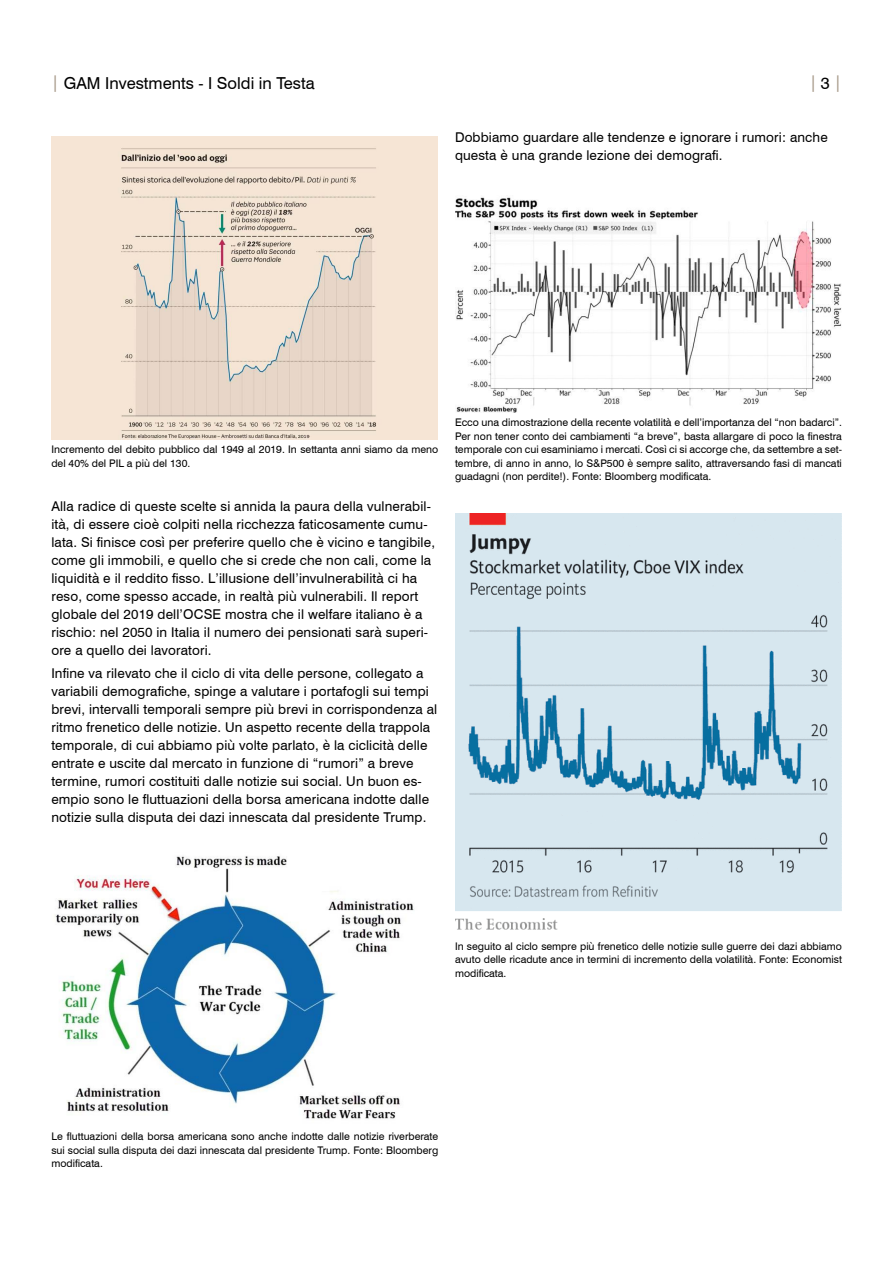
<style>
.page{position:relative;width:893px;height:1263px;background:#fff}
.page>*{position:absolute;margin:0;border:0;box-sizing:border-box;transform-origin:0 0}
.t1{font:16.5px "Swiss 721 BT";color:#000}
.t2{font:16.5px "Swiss 721 BT";color:#a69887}
.DISCLAIMER{font:13.5px/18px "Swiss 721 BT";letter-spacing:.01em;color:#000}
.DISCLAIMER-2{font:10.5px/13.5px "Swiss 721 BT";color:#000;text-align:justify}
.s1{color:#a69887}
.s2{color:#000}
</style>
<div class="page">
<img style="left:51px;top:136px;width:387px;height:304px">
<img style="left:55px;top:856px;width:360px;height:263px">
<img style="left:455px;top:197px;width:386px;height:216px">
<img style="left:455px;top:513px;width:386px;height:417px">
<p class="t1" style="left:51px;top:73px;width:265px"><span class="s1">|</span> GAM Investments - I Soldi in Testa</p>
<p class="t2" style="left:809px;top:72px;width:34px">| <span class="s2">3</span> |</p>
<p class="DISCLAIMER" style="left:455px;top:128px;width:374px">Dobbiamo guardare alle tendenze e ignorare i rumori: anche questa è una grande lezione dei demografi.</p>
<p class="DISCLAIMER-2" style="left:51px;top:443px;width:388px">Incremento del debito pubblico dal 1949 al 2019. In settanta anni siamo da meno del 40% del PIL a più del 130.</p>
<p class="DISCLAIMER" style="left:51px;top:497px;width:385px">Alla radice di queste scelte si annida la paura della vulnerabil&shy;ità, di essere cioè colpiti nella ricchezza faticosamente cumu&shy;lata. Si finisce così per preferire quello che è vicino e tangibile, come gli immobili, e quello che si crede che non cali, come la liquidità e il reddito fisso. L’illusione dell’invulnerabilità ci ha reso, come spesso accade, in realtà più vulnerabili. Il report globale del 2019 dell’OCSE mostra che il welfare italiano è a rischio: nel 2050 in Italia il numero dei pensionati sarà superi&shy;ore a quello dei lavoratori.</p>
<p class="DISCLAIMER" style="left:51px;top:664px;width:387px">Infine va rilevato che il ciclo di vita delle persone, collegato a variabili demografiche, spinge a valutare i portafogli sui tempi brevi, intervalli temporali sempre più brevi in corrispondenza al ritmo frenetico delle notizie. Un aspetto recente della trappola temporale, di cui abbiamo più volte parlato, è la ciclicità delle entrate e uscite dal mercato in funzione di “rumori” a breve termine, rumori costituiti dalle notizie sui social. Un buon es&shy;empio sono le fluttuazioni della borsa americana indotte dalle notizie sulla disputa dei dazi innescata dal presidente Trump.</p>
<p class="DISCLAIMER-2" style="left:455px;top:415px;width:388px">Ecco una dimostrazione della recente volatilità e dell’importanza del “non badarci”.<br>Per non tener conto dei cambiamenti “a breve”, basta allargare di poco la finestra temporale con cui esaminiamo i mercati. Così ci si accorge che, da settembre a set&shy;tembre, di anno in anno, lo S&amp;P500 è sempre salito, attraversando fasi di mancati guadagni (non perdite!). Fonte: Bloomberg modificata.</p>
<p class="DISCLAIMER-2" style="left:455px;top:939px;width:388px">In seguito al ciclo sempre più frenetico delle notizie sulle guerre dei dazi abbiamo avuto delle ricadute ance in termini di incremento della volatilità. Fonte: Economist modificata.</p>
<p class="DISCLAIMER-2" style="left:51px;top:1129px;width:388px">Le fluttuazioni della borsa americana sono anche indotte dalle notizie riverberate sui social sulla disputa dei dazi innescata dal presidente Trump. Fonte: Bloomberg modificata.</p>
</div>
